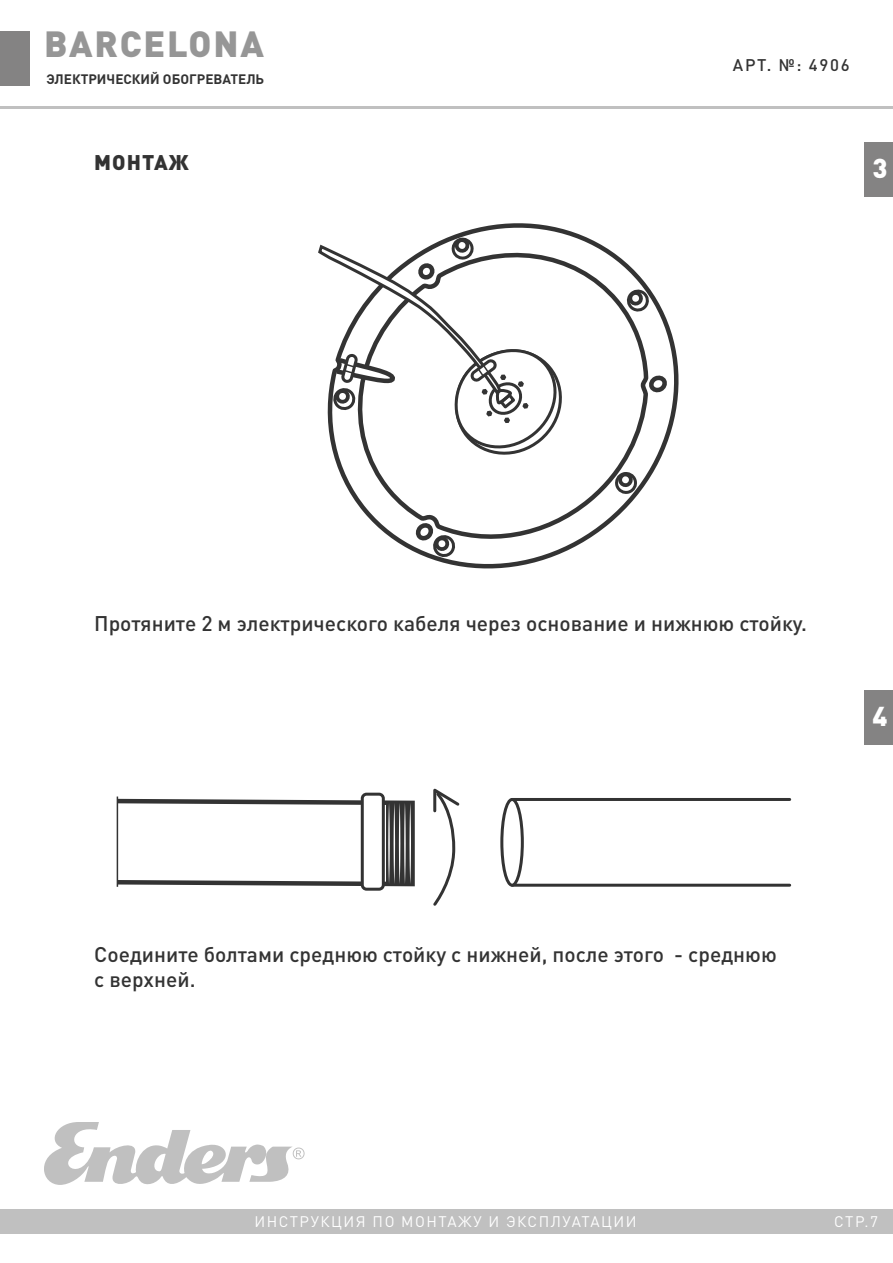
<style>
.page{position:relative;width:893px;height:1263px;background:#fff}
.page>*{position:absolute;margin:0;border:0;box-sizing:border-box;transform-origin:0 0}
.t1{font:900 36px "DIN Pro";letter-spacing:.05em;color:#969696}
.t2{font:900 27px "DIN Pro";color:#fff}
.t3{font:500 21px/25.2px "DIN Pro";color:#333}
.t4{font:900 21px "DIN Pro";letter-spacing:.05em;color:#333}
.t5{font:500 16.65px "DIN Pro";letter-spacing:.1em;color:#333}
.t6{font:15.15px "DIN Pro";letter-spacing:.1em;color:#fff}
.t7{font:700 13.5px "DIN Pro";color:#333}
</style>
<div class="page">
<div style="left:0;top:1209px;width:893px;height:24px;background:#c0c0c0"></div>
<hr style="left:0;top:106px;width:893px;height:2px;background:#969696">
<svg style="left:44px;top:1122px;width:261px;height:63px"></svg>
<div style="left:0;top:31px;width:29px;height:54px;background:#848383"></div>
<div style="left:864px;top:690px;width:29px;height:55px;background:#848383"></div>
<div style="left:864px;top:142px;width:29px;height:55px;background:#848383"></div>
<svg style="left:336px;top:223px;width:343px;height:346px"></svg>
<svg style="left:318px;top:234px;width:249px;height:229px"></svg>
<div style="left:361px;top:793px;width:24px;height:98px;border:3px solid #333;border-radius:4px"></div>
<svg style="left:116px;top:796px;width:299px;height:92px"></svg>
<svg style="left:433px;top:788px;width:27px;height:118px"></svg>
<div style="left:511px;top:798px;width:280px;height:89px;border:3px solid #333"></div>
<div style="left:502px;top:799px;width:20px;height:86px;background:#fff;border-radius:50%"></div>
<div style="left:500px;top:798px;width:24px;height:89px;border:3px solid #333;border-radius:50%"></div>
<hr style="left:117px;top:796px;width:1px;height:91px;background:#333">
<p class="t1" style="left:44px;top:20px;width:221px">BARCELONA</p>
<p class="t7" style="left:46px;top:70px;width:219px">ЭЛЕКТРИЧЕСКИЙ ОБОГРЕВАТЕЛЬ</p>
<p class="t4" style="left:94px;top:148px;width:96px">МОНТАЖ</p>
<p class="t5" style="left:733px;top:53px;width:118px">АРТ. №: 4906</p>
<p class="t2" style="left:872px;top:150px;width:17px">3</p>
<p class="t3" style="left:94px;top:610px;width:714px">Протяните 2 м электрического кабеля через основание и нижнюю стойку.</p>
<p class="t2" style="left:872px;top:698px;width:17px">4</p>
<p class="t3" style="left:94px;top:941px;width:684px">Соедините болтами среднюю стойку с нижней, после этого - среднюю с верхней.</p>
<p class="t6" style="left:254px;top:1211px;width:384px">ИНСТРУКЦИЯ ПО МОНТАЖУ И ЭКСПЛУАТАЦИИ</p>
<p class="t6" style="left:834px;top:1211px;width:45px">СТР.7</p>
</div>
